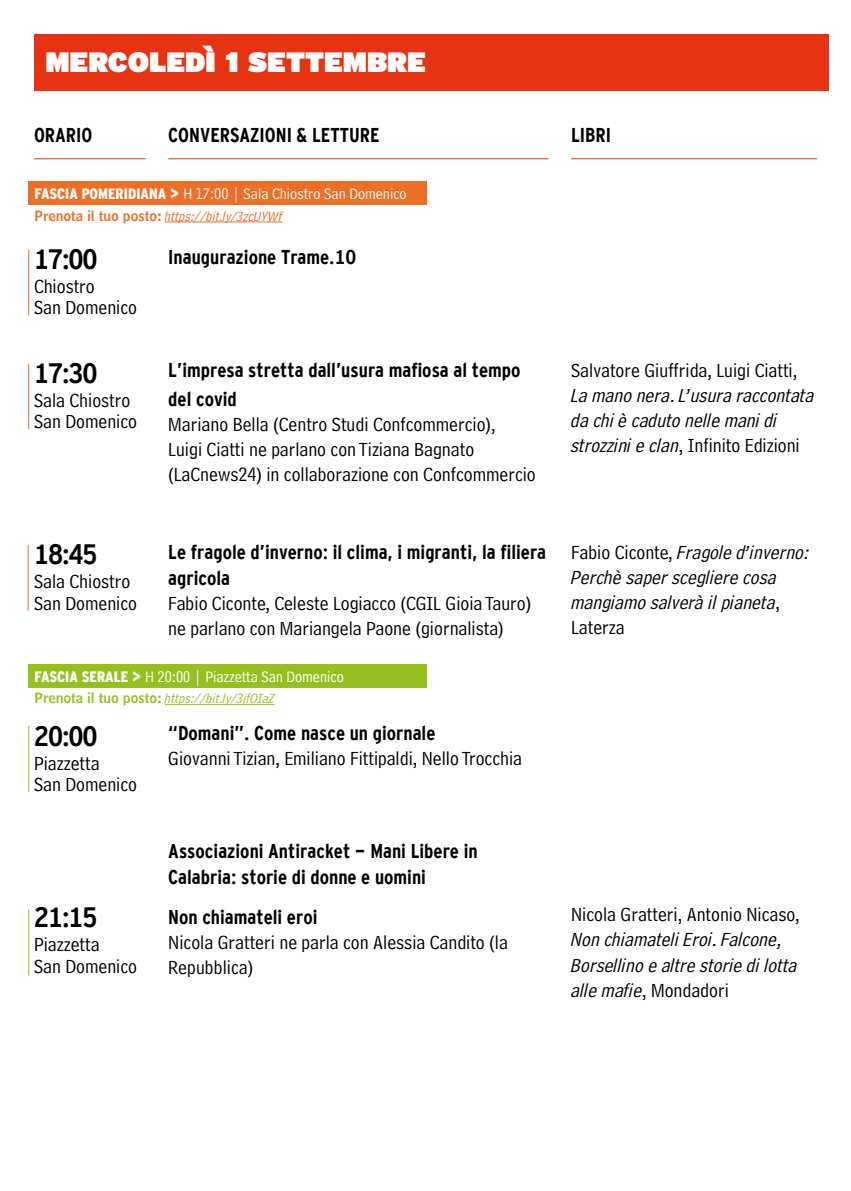
<style>
.page{position:relative;width:851px;height:1191px;background:#fff}
.page>*{position:absolute;margin:0;border:0;box-sizing:border-box;transform-origin:0 0}
.t1{font:700 28px "Interstate Cond Mono";letter-spacing:-.04em;color:#000}
.t2{font:900 28px "Interstate";color:#fff}
.t3{font:20px/21.2px "Bell Centennial Std Address";color:#000}
.t4{font:700 20px/26px "Interstate Cond Mono";color:#000}
.t5{font:italic 20px/25px "Bell Centennial Std Address";color:#000}
.t6{font:16px "Bell Centennial Std Address";color:#fff}
.t7{font:italic 14px "Bell Centennial Std Address";color:#ed6e26}
.t8{font:italic 14px "Bell Centennial Std Address";color:#95c11f}
.s1{font-family:"Interstate Cond Mono";font-weight:900;font-size:15px}
.s2{font-family:"Interstate Cond Mono";font-weight:900}
.s3{font-family:"Bell Centennial Std Name Num";font-style:normal}
.s4{font-style:normal}
</style>
<div class="page">
<div style="left:28px;top:181px;width:398px;height:24px;background:#ed6e26"></div>
<div style="left:28px;top:664px;width:398px;height:24px;background:#95c11f"></div>
<div style="left:34px;top:34px;width:794px;height:57px;background:#e63312"></div>
<hr style="left:34px;top:158px;width:112px;height:1px;background:#e63312">
<hr style="left:571px;top:158px;width:245px;height:1px;background:#e63312">
<hr style="left:168px;top:158px;width:380px;height:1px;background:#e63312">
<hr style="left:165px;top:221px;width:117px;height:1px;background:#ed6e26">
<hr style="left:165px;top:704px;width:110px;height:1px;background:#95c11f">
<hr style="left:28px;top:545px;width:1px;height:66px;background:#ed6e26">
<hr style="left:28px;top:363px;width:1px;height:66px;background:#ed6e26">
<hr style="left:28px;top:249px;width:1px;height:66px;background:#ed6e26">
<hr style="left:28px;top:726px;width:1px;height:66px;background:#95c123">
<hr style="left:28px;top:909px;width:1px;height:66px;background:#95c123">
<h1 class="t2" style="left:45px;top:45px;width:382px">MERCOLEDÌ 1 SETTEMBRE</h1>
<p class="t4" style="left:34px;top:121px;width:60px">ORARIO</p>
<p class="t4" style="left:168px;top:121px;width:213px">CONVERSAZIONI &amp; LETTURE</p>
<p class="t4" style="left:571px;top:121px;width:41px">LIBRI</p>
<p class="t6" style="left:35px;top:184px;width:373px"><span class="s1">FASCIA POMERIDIANA</span> <span class="s2">&gt;</span> H 17:00 | Sala Chiostro San Domenico</p>
<p class="t7" style="left:35px;top:208px;width:249px"><span class="s3">Prenota il tuo posto:</span> https://bit.ly/3zcUYWf</p>
<h1 class="t1" style="left:34px;top:244px;width:65px">17:00</h1>
<p class="t3" style="left:34px;top:276px;width:105px">Chiostro<br>San Domenico</p>
<h1 class="t1" style="left:34px;top:357px;width:65px">17:30</h1>
<p class="t3" style="left:34px;top:389px;width:105px">Sala Chiostro<br>San Domenico</p>
<h1 class="t1" style="left:34px;top:539px;width:65px">18:45</h1>
<p class="t3" style="left:34px;top:571px;width:105px">Sala Chiostro<br>San Domenico</p>
<p class="t4" style="left:168px;top:243px;width:189px">Inaugurazione Trame.10</p>
<p class="t4" style="left:168px;top:355px;width:353px;line-height:28.8px">L’impresa stretta dall’usura mafiosa al tempo del covid</p>
<p class="t3" style="left:168px;top:412px;width:369px;line-height:25px">Mariano Bella (Centro Studi Confcommercio),<br>Luigi Ciatti ne parlano con Tiziana Bagnato (LaCnews24) in collaborazione con Confcommercio</p>
<p class="t4" style="left:168px;top:539px;width:379px">Le fragole d’inverno: il clima, i migranti, la filiera agricola</p>
<p class="t3" style="left:168px;top:591px;width:364px;line-height:25px">Fabio Ciconte, Celeste Logiacco (CGIL Gioia Tauro) ne parlano con Mariangela Paone (giornalista)</p>
<p class="t6" style="left:35px;top:667px;width:311px"><span class="s1">FASCIA SERALE</span> <span class="s2">&gt;</span> H 20:00 | Piazzetta San Domenico</p>
<p class="t8" style="left:35px;top:690px;width:242px"><span class="s3">Prenota il tuo posto:</span> https://bit.ly/3jfOIaZ</p>
<h1 class="t1" style="left:34px;top:720px;width:65px">20:00</h1>
<p class="t3" style="left:34px;top:752px;width:105px">Piazzetta<br>San Domenico</p>
<h1 class="t1" style="left:34px;top:902px;width:65px">21:15</h1>
<p class="t3" style="left:34px;top:934px;width:105px">Piazzetta<br>San Domenico</p>
<p class="t4" style="left:168px;top:720px;width:269px">“Domani”. Come nasce un giornale</p>
<p class="t3" style="left:168px;top:748px;width:355px">Giovanni Tizian, Emiliano Fittipaldi, Nello Trocchia</p>
<p class="t4" style="left:168px;top:838px;width:311px">Associazioni Antiracket - Mani Libere in<br>Calabria: storie di donne e uomini</p>
<p class="t4" style="left:168px;top:903px;width:151px">Non chiamateli eroi</p>
<p class="t3" style="left:168px;top:929px;width:341px;line-height:25px">Nicola Gratteri ne parla con Alessia Candito (la<br>Repubblica)</p>
<p class="t3" style="left:571px;top:359px;width:227px">Salvatore Giuffrida, Luigi Ciatti,</p>
<p class="t5" style="left:571px;top:382px;width:245px">La mano nera. L’usura raccontata da chi è caduto nelle mani di strozzini e clan<span class="s4">, Infinito Edizioni</span></p>
<p class="t5" style="left:571px;top:539px;width:240px"><span class="s4">Fabio Ciconte,</span> Fragole d’inverno:<br>Perchè saper scegliere cosa mangiamo salverà il pianeta<span class="s4">,<br>Laterza</span></p>
<p class="t3" style="left:571px;top:904px;width:230px">Nicola Gratteri, Antonio Nicaso,</p>
<p class="t5" style="left:571px;top:927px;width:228px">Non chiamateli Eroi. Falcone,<br>Borsellino e altre storie di lotta alle mafie<span class="s4">, Mondadori</span></p>
</div>
